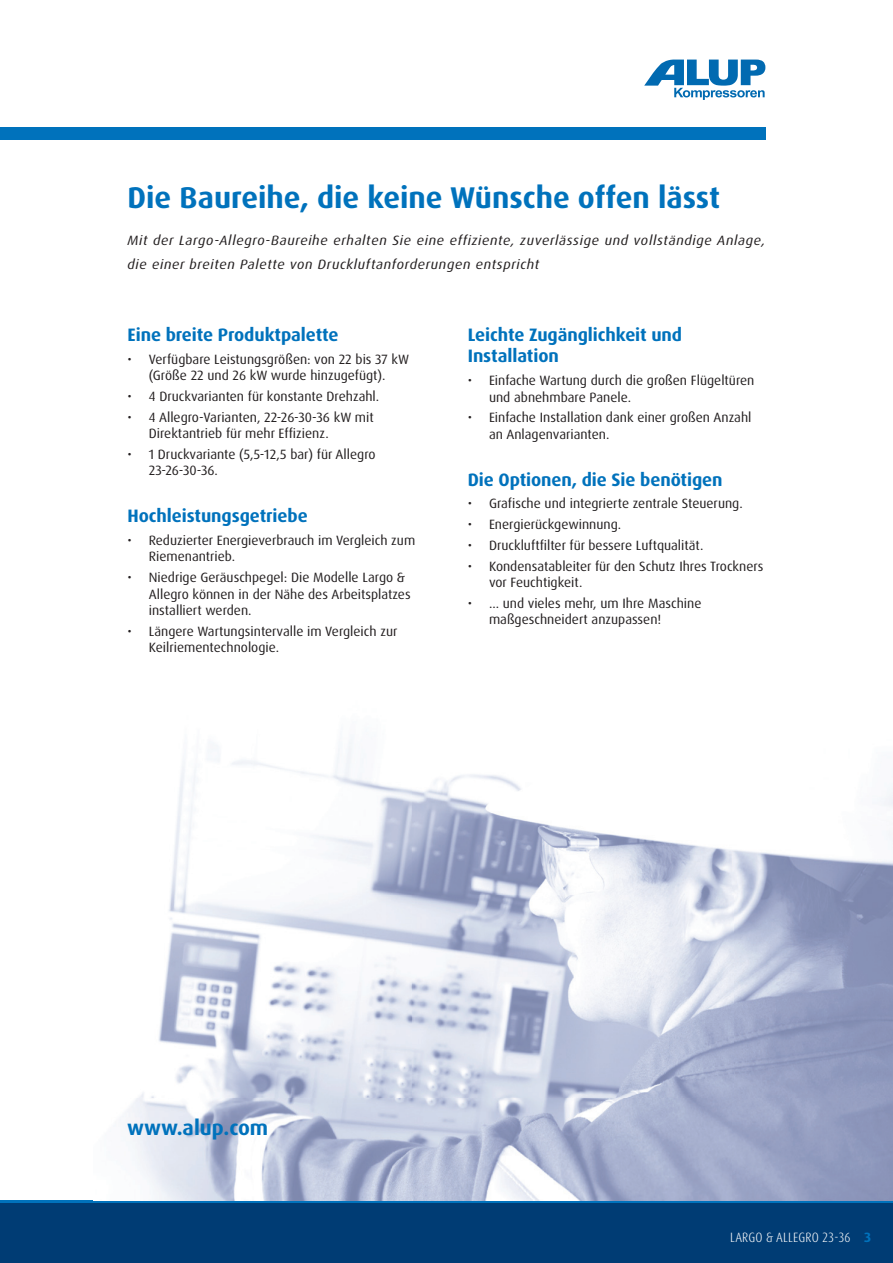
<style>
.page{position:relative;width:893px;height:1263px;background:#fff}
.page>*{position:absolute;margin:0;border:0;box-sizing:border-box;transform-origin:0 0}
.t1{font:700 30px "Dax Pro";color:#0072bc}
.t2{font:700 21px "Dax Pro";color:#0072bc}
.t3{font:700 18px/21.6px "Dax Pro";letter-spacing:-.005em;color:#0072bc}
.t4{font:13.5px/16.5px "Dax Pro";color:#231f20}
.t5{font:italic 13.5px/24px "Dax Pro";letter-spacing:.04em;color:#231f20;scale:1.05 1}
.t6{font:300 condensed 13.5px "Dax Pro";letter-spacing:.01em;color:#fff}
.s1{font-weight:700;font-stretch:normal;color:#0072bc}
</style>
<div class="page">
<div style="left:0;top:1202px;width:893px;height:61px;background:#003c74"></div>
<hr style="left:0;top:1200px;width:893px;height:3px;background:#0072bc">
<img style="left:120px;top:737px;width:773px;height:463px">
<svg style="left:644px;top:60px;width:121px;height:40px"></svg>
<div style="left:0;top:128px;width:765px;height:12px;background:#0072bc"></div>
<h1 class="t1" style="left:128px;top:178px;width:594px">Die Baureihe, die keine Wünsche offen lässt</h1>
<p class="t5" style="left:128px;top:228px;width:609px">Mit der Largo-Allegro-Baureihe erhalten Sie eine effiziente, zuverlässige und vollständige Anlage, die einer breiten Palette von Druckluftanforderungen entspricht</p>
<h3 class="t3" style="left:128px;top:324px;width:212px">Eine breite Produktpalette</h3>
<p class="t4" style="left:128px;top:351px;width:283px;text-align:center">• Verfügbare Leistungsgrößen: von 22 bis 37 kW (Größe 22 und 26 kW wurde hinzugefügt).</p>
<p class="t4" style="left:128px;top:388px;width:253px">• 4 Druckvarianten für konstante Drehzahl.</p>
<p class="t4" style="left:149px;top:409px;width:226px;text-indent:-21px">• 4 Allegro-Varianten, 22-26-30-36 kW mit<br>Direktantrieb für mehr Effizienz.</p>
<p class="t4" style="left:149px;top:446px;width:228px;text-indent:-21px">• 1 Druckvariante (5,5-12,5 bar) für Allegro<br>23-26-30-36.</p>
<h3 class="t3" style="left:128px;top:505px;width:182px">Hochleistungsgetriebe</h3>
<p class="t4" style="left:149px;top:532px;width:268px;text-indent:-21px">• Reduzierter Energieverbrauch im Vergleich zum<br>Riemenantrieb.</p>
<p class="t4" style="left:149px;top:569px;width:263px;text-indent:-21px">• Niedrige Geräuschpegel: Die Modelle Largo &amp;<br>Allegro können in der Nähe des Arbeitsplatzes installiert werden.</p>
<p class="t4" style="left:149px;top:623px;width:250px;text-indent:-21px">• Längere Wartungsintervalle im Vergleich zur<br>Keilriementechnologie.</p>
<h3 class="t3" style="left:468px;top:324px;width:216px">Leichte Zugänglichkeit und<br>Installation</h3>
<p class="t4" style="left:489px;top:372px;width:267px;text-indent:-21px">• Einfache Wartung durch die großen Flügeltüren und abnehmbare Panele.</p>
<p class="t4" style="left:489px;top:410px;width:264px;text-indent:-21px">• Einfache Installation dank einer großen Anzahl an Anlagenvarianten.</p>
<h3 class="t3" style="left:468px;top:469px;width:256px">Die Optionen, die Sie benötigen</h3>
<p class="t4" style="left:468px;top:496px;width:276px">• Grafische und integrierte zentrale Steuerung.</p>
<p class="t4" style="left:468px;top:516px;width:155px">• Energierückgewinnung.</p>
<p class="t4" style="left:468px;top:537px;width:237px">• Druckluftfilter für bessere Luftqualität.</p>
<p class="t4" style="left:489px;top:558px;width:276px;text-indent:-21px">• Kondensatableiter für den Schutz Ihres Trockners vor Feuchtigkeit.</p>
<p class="t4" style="left:489px;top:595px;width:214px;text-indent:-21px">• ... und vieles mehr, um Ihre Maschine maßgeschneidert anzupassen!</p>
<h2 class="t2" style="left:127px;top:1114px;width:143px">www.alup.com</h2>
<p class="t6" style="left:730px;top:1228px;width:142px">LARGO &amp; ALLEGRO 23-36 <span class="s1">3</span></p>
</div>
